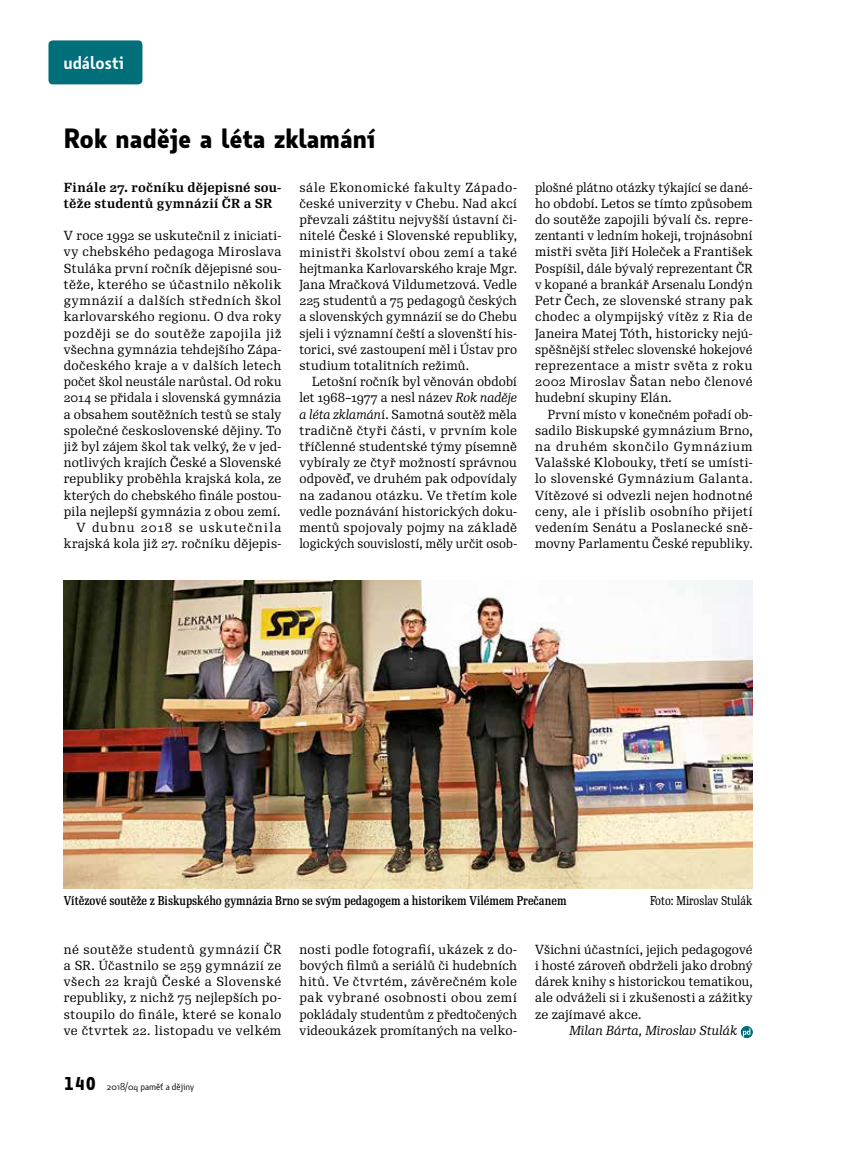
<style>
.page{position:relative;width:859px;height:1149px;background:#fff}
.page>*{position:absolute;margin:0;border:0;box-sizing:border-box;transform-origin:0 0}
.t1{font:700 27px "Botanika Std";color:#000}
.t2{font:600 18px "Botanika Std";letter-spacing:.005em;color:#fff}
.t3{font:12.75px/16.2px "Re Public Std";letter-spacing:.02em;color:#000;text-align:justify}
.t4{font:12.75px/16.2px "Re Public Std";letter-spacing:.02em;color:#000;text-align:justify;scale:.96 1}
.t5{font:700 12.75px/16.2px "Re Public Std";letter-spacing:.02em;color:#000}
.t6{font:italic 12.75px "Re Public Std";letter-spacing:.005em;color:#000}
.t7{font:500 12.45px "Re Public Std Cond";color:#000}
.t8{font:12.45px "Re Public Std Cond";color:#000}
.t9{font:9.75px "Botanika Std";color:#000}
.s1{font-style:italic}
.s2{font-family:"Botanika Mono";font-weight:700;font-size:18px}
</style>
<div class="page">
<img style="left:64px;top:580px;width:689px;height:308px">
<div style="left:48px;top:40px;width:94px;height:44px;background:#006f7a;border-radius:4px"></div>
<svg style="left:741px;top:1025px;width:12px;height:12px"></svg>
<svg style="left:743px;top:1027px;width:7px;height:9px"></svg>
<h2 class="t2" style="left:63px;top:50px;width:62px">události</h2>
<h1 class="t1" style="left:64px;top:120px;width:313px">Rok naděje a léta zklamání</h1>
<p class="t5" style="left:64px;top:179px;width:219px">Finále 27. ročníku dějepisné sou&shy;těže studentů gymnázií ČR a SR</p>
<p class="t3" style="left:64px;top:228px;width:219px;text-align:right">V roce 1992 se uskutečnil z iniciati&shy;vy chebského pedagoga Miroslava Stuláka první ročník dějepisné sou&shy;těže, kterého se účastnilo několik gymnázií a dalších středních škol karlovarského regionu. O dva roky později se do soutěže zapojila již všechna gymnázia tehdejšího Zápa&shy;dočeského kraje a v dalších letech počet škol neustále narůstal. Od roku 2014 se přidala i slovenská gymnázia a obsahem soutěžních testů se staly společné československé dějiny. To již byl zájem škol tak velký, že v jed&shy;notlivých krajích České a Slovenské republiky proběhla krajská kola, ze kterých do chebského finále postou&shy;pila nejlepší gymnázia z obou zemí.<br>V dubnu 2018 se uskutečnila krajská kola již 27. ročníku dějepis-</p>
<p class="t3" style="left:299px;top:179px;width:219px">sále Ekonomické fakulty Západo&shy;české univerzity v Chebu. Nad akcí převzali záštitu nejvyšší ústavní či&shy;nitelé České i Slovenské republiky, ministři školství obou zemí a také hejtmanka Karlovarského kraje Mgr.<br>Jana Mračková Vildumetzová. Vedle 225 studentů a 75 pedagogů českých a slovenských gymnázií se do Chebu sjeli i významní čeští a slovenští his&shy;torici, své zastoupení měl i Ústav pro studium totalitních režimů.</p>
<p class="t3" style="left:299px;top:373px;width:219px;text-indent:13px">Letošní ročník byl věnován období let 1968–1977 a nesl název <span class="s1">Rok naděje a léta zklamán</span>í. Samotná soutěž měla tradičně čtyři části, v prvním kole tříčlenné studentské týmy písemně vybíraly ze čtyř možností správnou odpověď, ve druhém pak odpovídaly na zadanou otázku. Ve třetím kole vedle poznávání historických doku&shy;mentů spojovaly pojmy na základě logických souvislostí, měly určit osob-</p>
<p class="t4" style="left:535px;top:179px;width:228px">plošné plátno otázky týkající se dané&shy;ho období. Letos se tímto způsobem do soutěže zapojili bývalí čs. repre&shy;zentanti v ledním hokeji, trojnásobní mistři světa Jiří Holeček a František Pospíšil, dále bývalý reprezentant ČR v kopané a brankář Arsenalu Londýn Petr Čech, ze slovenské strany pak chodec a olympijský vítěz z Ria de Janeira Matej Tóth, historicky nejú&shy;spěšnější střelec slovenské hokejové reprezentace a mistr světa z roku 2002 Miroslav Šatan nebo členové hudební skupiny Elán.</p>
<p class="t3" style="left:535px;top:406px;width:219px;text-indent:13px">První místo v konečném pořadí ob&shy;sadilo Biskupské gymnázium Brno, na druhém skončilo Gymnázium Valašské Klobouky, třetí se umísti&shy;lo slovenské Gymnázium Galanta.<br>Vítězové si odvezli nejen hodnotné ceny, ale i příslib osobního přijetí vedením Senátu a Poslanecké sně&shy;movny Parlamentu České republiky.</p>
<p class="t7" style="left:64px;top:892px;width:504px">Vítězové soutěže z Biskupského gymnázia Brno se svým pedagogem a historikem Vilémem Prečanem</p>
<p class="t8" style="left:650px;top:892px;width:104px">Foto: Miroslav Stulák</p>
<p class="t3" style="left:64px;top:940px;width:219px">né soutěže studentů gymnázií ČR a SR. Účastnilo se 259 gymnázií ze všech 22 krajů České a Slovenské republiky, z nichž 75 nejlepších po&shy;stoupilo do finále, které se konalo ve čtvrtek 22. listopadu ve velkém</p>
<p class="t9" style="left:64px;top:1079px;width:132px"><span class="s2">140</span> 2018/04 paměť a dějiny</p>
<p class="t3" style="left:299px;top:940px;width:219px">nosti podle fotografií, ukázek z do&shy;bových filmů a seriálů či hudebních hitů. Ve čtvrtém, závěrečném kole pak vybrané osobnosti obou zemí pokládaly studentům z předtočených videoukázek promítaných na velko-</p>
<p class="t3" style="left:535px;top:940px;width:219px">Všichni účastníci, jejich pedagogové i hosté zároveň obdrželi jako drobný dárek knihy s historickou tematikou, ale odváželi si i zkušenosti a zážitky ze zajímavé akce.</p>
<p class="t6" style="left:569px;top:1021px;width:169px">Milan Bárta, Miroslav Stulák</p>
</div>
